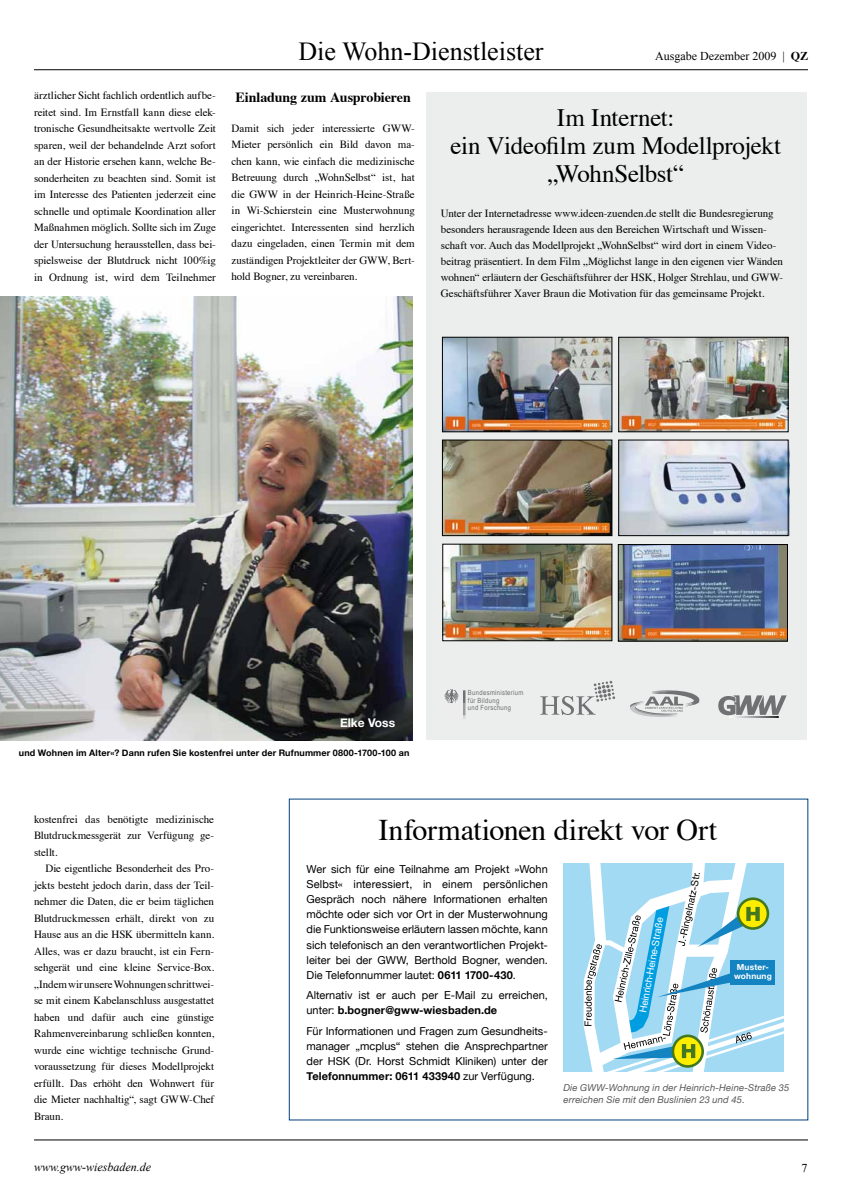
<style>
.page{position:relative;width:842px;height:1191px;background:#fff}
.page>*{position:absolute;margin:0;border:0;box-sizing:border-box;transform-origin:0 0}
.t1{font:30px "Times";color:#000}
.t2{font:26px "Times New Roman";color:#000}
.t3{font:25px/28px "Times";letter-spacing:-.01em;color:#000;text-align:center}
.t4{font:700 14px "Times";letter-spacing:-.01em;color:#000}
.t5{font:12px "Times New Roman";color:#000}
.t6{font:italic 12px "Times New Roman";color:#000}
.t7{font:700 12px "Helvetica Neue";color:#fff}
.t8{font:11px/16.5px "Times";color:#000;text-align:justify}
.t9{font:11px/15px "Helvetica Neue";color:#000;text-align:justify}
.t10{font:10px "Helvetica Neue";color:#000}
.t11{font:9.8px "Helvetica";color:#fff}
.t12{font:italic 9.5px/12px "Helvetica Neue";letter-spacing:.01em;color:#58585a}
.t13{font:700 9px "Helvetica Neue";letter-spacing:.02em;color:#000}
.t14{font:700 8.3px/8.8px "Helvetica Neue";letter-spacing:.02em;color:#fff;text-align:center}
.t15{font:7.1px/7.8px "Arial Narrow";letter-spacing:.045em;color:#707172}
.s1{font-weight:700}
</style>
<div class="page">
<hr style="left:34px;top:70px;width:774px;height:1px;background:#000">
<hr style="left:34px;top:1139px;width:774px;height:1px;background:#000">
<img style="left:0;top:297px;width:412px;height:443px">
<div style="left:426px;top:93px;width:380px;height:647px;background:#eceded"></div>
<img style="left:445px;top:546px;width:165px;height:93px">
<div style="left:443px;top:544px;width:169px;height:97px;border:1px solid #000"></div>
<img style="left:620px;top:546px;width:165px;height:93px">
<div style="left:618px;top:544px;width:169px;height:97px;border:1px solid #000"></div>
<img style="left:621px;top:440px;width:168px;height:95px">
<div style="left:619px;top:440px;width:169px;height:96px;border:1px solid #000"></div>
<img style="left:444px;top:442px;width:166px;height:92px">
<div style="left:442px;top:440px;width:170px;height:96px;border:1px solid #000"></div>
<img style="left:621px;top:339px;width:165px;height:91px">
<div style="left:619px;top:337px;width:169px;height:95px;border:1px solid #000"></div>
<img style="left:444px;top:339px;width:166px;height:91px">
<div style="left:442px;top:337px;width:170px;height:95px;border:1px solid #000"></div>
<div style="left:563px;top:863px;width:220px;height:208px;background:#a2daf4"></div>
<svg style="left:583px;top:863px;width:200px;height:208px"></svg>
<div style="left:731px;top:959px;width:44px;height:25px;background:#1483c1"></div>
<svg style="left:630px;top:690px;width:70px;height:27px"></svg>
<svg style="left:540px;top:681px;width:75px;height:34px"></svg>
<svg style="left:718px;top:695px;width:69px;height:22px"></svg>
<img style="left:444px;top:689px;width:22px;height:30px">
<p class="t8" style="left:34px;top:86px;width:183px">ärztlicher Sicht fachlich ordentlich aufbe&shy;reitet sind. Im Ernstfall kann diese elek&shy;tronische Gesundheitsakte wertvolle Zeit sparen, weil der behandelnde Arzt sofort an der Historie ersehen kann, welche Be&shy;sonderheiten zu beachten sind. Somit ist im Interesse des Patienten jederzeit eine schnelle und optimale Koordination aller Maßnahmen möglich. Sollte sich im Zuge der Untersuchung herausstellen, dass bei&shy;spielsweise der Blutdruck nicht 100%ig in Ordnung ist, wird dem Teilnehmer</p>
<h2 class="t2" style="left:298px;top:34px;width:247px">Die Wohn-Dienstleister</h2>
<p class="t5" style="left:655px;top:47px;width:155px">Ausgabe Dezember 2009 | <span class="s1">QZ</span></p>
<p class="t4" style="left:236px;top:84px;width:177px">Einladung zum Ausprobieren</p>
<p class="t8" style="left:231px;top:119px;width:185px">Damit sich jeder interessierte GWW-Mieter persönlich ein Bild davon ma&shy;chen kann, wie einfach die medizinische Betreuung durch „WohnSelbst“ ist, hat die GWW in der Heinrich-Heine-Straße in Wi-Schierstein eine Musterwohnung eingerichtet. Interessenten sind herzlich dazu eingeladen, einen Termin mit dem zuständigen Projektleiter der GWW, Bert&shy;hold Bogner, zu vereinbaren.</p>
<h3 class="t3" style="left:450px;top:101px;width:332px">Im Internet:<br>ein Videofilm zum Modellprojekt „WohnSelbst“</h3>
<p class="t8" style="left:441px;top:204px;width:344px;line-height:16px;text-align:left">Unter der Internetadresse www.ideen-zuenden.de stellt die Bundesregierung besonders herausragende Ideen aus den Bereichen Wirtschaft und Wissen&shy;schaft vor. Auch das Modellprojekt „WohnSelbst“ wird dort in einem Video&shy;beitrag präsentiert. In dem Film „Möglichst lange in den eigenen vier Wänden wohnen“ erläutern der Geschäftsführer der HSK, Holger Strehlau, und GWW-Geschäftsführer Xaver Braun die Motivation für das gemeinsame Projekt.</p>
<p class="t7" style="left:340px;top:715px;width:57px">Elke Voss</p>
<p class="t15" style="left:468px;top:688px;width:57px">Bundesministerium für Bildung<br>und Forschung</p>
<p class="t13" style="left:19px;top:747px;width:392px">und Wohnen im Alter«? Dann rufen Sie kostenfrei unter der Rufnummer 0800-1700-100 an</p>
<p class="t8" style="left:34px;top:810px;width:182px">kostenfrei das benötigte medizinische Blutdruckmessgerät zur Verfügung ge&shy;stellt.</p>
<p class="t8" style="left:34px;top:859px;width:182px;text-indent:11px">Die eigentliche Besonderheit des Pro&shy;jekts besteht jedoch darin, dass der Teil&shy;nehmer die Daten, die er beim täglichen Blutdruckmessen erhält, direkt von zu Hause aus an die HSK übermitteln kann.<br>Alles, was er dazu braucht, ist ein Fern&shy;sehgerät und eine kleine Service-Box. „Indem wir unsere Wohnungen schrittwei&shy;se mit einem Kabelanschluss ausgestattet haben und dafür auch eine günstige -Rahmenvereinbarung schließen konnten, wurde eine wichtige technische Grund&shy;voraussetzung für dieses Modellprojekt erfüllt. Das erhöht den Wohnwert für die Mieter nachhaltig“, sagt GWW-Chef Braun.</p>
<h1 class="t1" style="left:378px;top:801px;width:340px">Informationen direkt vor Ort</h1>
<p class="t9" style="left:306px;top:862px;width:243px">Wer sich für eine Teilnahme am Projekt »Wohn Selbst« interessiert, in einem persönlichen Gespräch noch nähere Informationen erhalten möchte oder sich vor Ort in der Musterwohnung die Funktionsweise erläutern lassen möchte, kann sich telefonisch an den verantwortlichen Projekt&shy;leiter bei der GWW, Berthold Bogner, wenden.<br>Die Telefonnummer lautet: <span class="s1">0611 1700-430</span>.</p>
<p class="t9" style="left:306px;top:987px;width:243px">Alternativ ist er auch per E-Mail zu erreichen, unter: <span class="s1">b.bogner@gww-wiesbaden.de</span></p>
<p class="t9" style="left:306px;top:1023px;width:243px">Für Informationen und Fragen zum Gesundheits&shy;manager „mcplus“ stehen die Ansprechpartner der HSK (Dr. Horst Schmidt Kliniken) unter der <span class="s1">Telefonnummer: 0611 433940</span> zur Verfügung.</p>
<p class="t11" style="left:636px;top:1011px;width:98px;rotate:-80deg">Heinrich-Heine-Straße</p>
<p class="t10" style="left:688px;top:889px;width:20px;rotate:-81deg">-Str.</p>
<p class="t14" style="left:734px;top:962px;width:39px">Muster&shy;wohnung</p>
<p class="t12" style="left:563px;top:1081px;width:228px">Die GWW-Wohnung in der Heinrich-Heine-Straße 35 erreichen Sie mit den Buslinien 23 und 45.</p>
<p class="t6" style="left:34px;top:1158px;width:119px">www.gww-wiesbaden.de</p>
<p class="t5" style="left:801px;top:1159px;width:7px">7</p>
</div>
